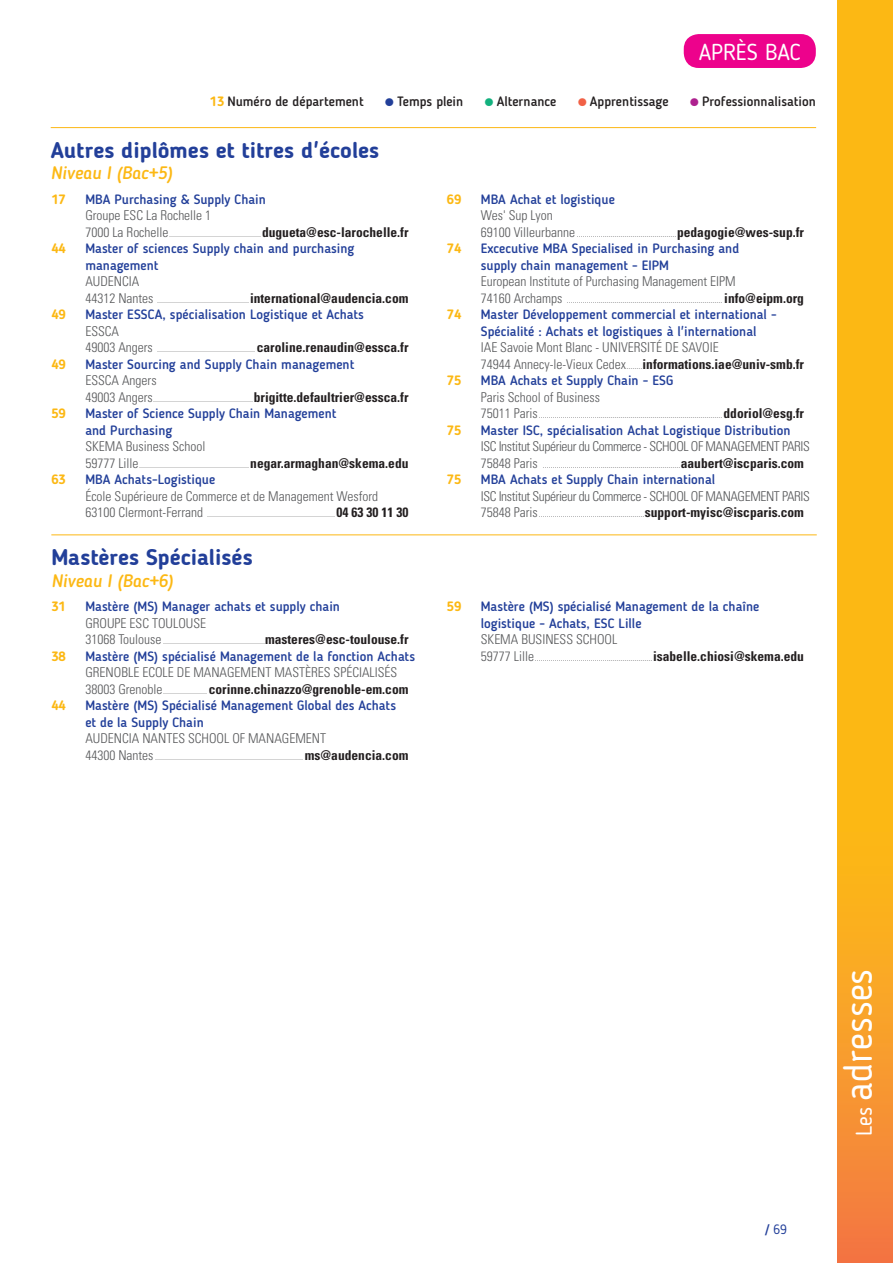
<style>
.page{position:relative;width:893px;height:1263px;background:#fff}
.page>*{position:absolute;margin:0;border:0;box-sizing:border-box;transform-origin:0 0}
.t1{font:39px "Blogger Sans";color:#fff}
.t2{font:22.95px "Blogger Sans";letter-spacing:-.01em;color:#fff}
.t3{font:700 22.5px "Blogger Sans";color:#223f99}
.t4{font:italic 500 18px "Blogger Sans";color:#fcb814}
.UNIVERS_LIGHT_COND{font:500 13.5px "Blogger Sans";color:#223f99}
.UNIVERS_LIGHT_COND-2{font:300 condensed 13.5px "Univers";color:#57585a}
.UNIVERS_LIGHT_COND-3{font:700 condensed 13.5px "Univers";color:#231f20}
.UNIVERS_LIGHT_COND-4{font:300 condensed 13.5px "Univers";letter-spacing:-.03em;color:#57585a}
.t5{font:500 13.5px "Blogger Sans";color:#231f20}
.UNIVERS_LIGHT_COND-5{font:700 13.5px "Blogger Sans";color:#fcb814}
.t6{font:13.5px "Blogger Sans";color:#223f99}
.UNIVERS_LIGHT_COND-6{font:300 condensed 9px "Univers";color:#57585a}
.s1{font-weight:700;color:#fcb814}
.s2{font-family:"Frutiger";font-weight:300;font-stretch:condensed;font-size:22.5px;color:#223f99}
.s3{font-family:"Frutiger";font-weight:300;font-stretch:condensed;font-size:22.5px;color:#13b17e}
.s4{font-family:"Frutiger";font-weight:300;font-stretch:condensed;font-size:22.5px;color:#f16146}
.s5{font-family:"Frutiger";font-weight:300;font-stretch:condensed;font-size:22.5px;color:#ad208e}
.s6{font-size:13.5px}
.s7{font-weight:700;font-size:13.5px;color:#231f20}
.s8{font-weight:300;color:#57585a}
.s9{font-weight:300;font-size:9px;color:#57585a}
.s10{font-family:"Univers";font-weight:700;font-stretch:condensed}
.s11{font-size:22.5px}
</style>
<div class="page">
<div style="left:684px;top:34px;width:132px;height:34px;background:#ed028c;border-radius:15px"></div>
<svg style="left:838px;top:0;width:55px;height:1263px;background:#faae1c"></svg>
<hr style="left:51px;top:127px;width:765px;height:1px;background:#fcb814">
<hr style="left:51px;top:534px;width:766px;height:1px;background:#fcb814">
<h2 class="t2" style="left:699px;top:38px;width:104px">APRÈS BAC</h2>
<h3 class="t5" style="left:210px;top:94px;width:608px"><span class="s1">13</span> Numéro de département <span class="s2">•</span> Temps plein <span class="s3">•</span>Alternance <span class="s4">•</span>Apprentissage <span class="s5">•</span>Professionnalisation</h3>
<p class="t3" style="left:51px;top:136px;width:330px">Autres diplômes et titres d'écoles</p>
<p class="t4" style="left:51px;top:162px;width:123px">Niveau I (Bac+5)</p>
<p class="UNIVERS_LIGHT_COND-5" style="left:51px;top:191px;width:16px">17</p>
<p class="UNIVERS_LIGHT_COND" style="left:85px;top:191px;width:182px">MBA Purchasing &amp; Supply Chain</p>
<p class="UNIVERS_LIGHT_COND-2" style="left:85px;top:208px;width:127px">Groupe ESC La Rochelle 1</p>
<p class="UNIVERS_LIGHT_COND-6" style="left:85px;top:228px;width:325px"><span class="s6">7000 La Rochelle</span>..............................................<span class="s7">dugueta@esc-larochelle.fr</span></p>
<p class="UNIVERS_LIGHT_COND-5" style="left:51px;top:241px;width:16px">44</p>
<p class="UNIVERS_LIGHT_COND" style="left:85px;top:241px;width:270px">Master of sciences Supply chain and purchasing</p>
<p class="UNIVERS_LIGHT_COND" style="left:85px;top:257px;width:75px">management</p>
<p class="UNIVERS_LIGHT_COND-2" style="left:85px;top:274px;width:56px">AUDENCIA</p>
<p class="UNIVERS_LIGHT_COND-6" style="left:85px;top:294px;width:325px"><span class="s6">44312 Nantes</span> ..............................................<span class="s7">international@audencia.com</span></p>
<p class="UNIVERS_LIGHT_COND-5" style="left:51px;top:307px;width:16px">49</p>
<p class="UNIVERS_LIGHT_COND" style="left:85px;top:307px;width:280px">Master ESSCA, spécialisation Logistique et Achats</p>
<p class="UNIVERS_LIGHT_COND-2" style="left:85px;top:323px;width:35px">ESSCA</p>
<p class="UNIVERS_LIGHT_COND-6" style="left:85px;top:344px;width:325px"><span class="s6">49003 Angers</span> ................................................. <span class="s7">caroline.renaudin@essca.fr</span></p>
<p class="UNIVERS_LIGHT_COND-5" style="left:51px;top:356px;width:16px">49</p>
<p class="UNIVERS_LIGHT_COND" style="left:85px;top:356px;width:271px">Master Sourcing and Supply Chain management</p>
<p class="UNIVERS_LIGHT_COND-2" style="left:85px;top:373px;width:73px">ESSCA Angers</p>
<p class="UNIVERS_LIGHT_COND-6" style="left:85px;top:393px;width:325px"><span class="s6">49003 Angers</span>..................................................<span class="s7">brigitte.defaultrier@essca.fr</span></p>
<p class="UNIVERS_LIGHT_COND-5" style="left:51px;top:406px;width:16px">59</p>
<p class="UNIVERS_LIGHT_COND" style="left:85px;top:406px;width:253px">Master of Science Supply Chain Management</p>
<p class="UNIVERS_LIGHT_COND" style="left:85px;top:422px;width:88px">and Purchasing</p>
<p class="UNIVERS_LIGHT_COND-2" style="left:85px;top:439px;width:121px">SKEMA Business School</p>
<p class="UNIVERS_LIGHT_COND-6" style="left:85px;top:459px;width:325px"><span class="s6">59777 Lille</span>.......................................................<span class="s7">negar.armaghan@skema.edu</span></p>
<p class="UNIVERS_LIGHT_COND-5" style="left:51px;top:472px;width:16px">63</p>
<p class="UNIVERS_LIGHT_COND" style="left:85px;top:472px;width:131px">MBA Achats-Logistique</p>
<p class="UNIVERS_LIGHT_COND-2" style="left:85px;top:488px;width:294px">École Supérieure de Commerce et de Management Wesford</p>
<p class="UNIVERS_LIGHT_COND-6" style="left:85px;top:509px;width:325px"><span class="s6">63100 Clermont-Ferrand</span> ................................................................ <span class="s7">04 63 30 11 30</span></p>
<p class="t3" style="left:51px;top:544px;width:203px">Mastères Spécialisés</p>
<p class="t4" style="left:51px;top:569px;width:123px">Niveau I (Bac+6)</p>
<p class="UNIVERS_LIGHT_COND-5" style="left:51px;top:598px;width:16px">31</p>
<p class="UNIVERS_LIGHT_COND" style="left:85px;top:598px;width:256px">Mastère (MS) Manager achats et supply chain</p>
<p class="UNIVERS_LIGHT_COND-2" style="left:85px;top:615px;width:122px">GROUPE ESC TOULOUSE</p>
<p class="UNIVERS_LIGHT_COND-6" style="left:85px;top:635px;width:325px"><span class="s6">31068 Toulouse</span> ...................................................<span class="s7">masteres@esc-toulouse.fr</span></p>
<p class="UNIVERS_LIGHT_COND-5" style="left:51px;top:648px;width:16px">38</p>
<p class="UNIVERS_LIGHT_COND" style="left:85px;top:648px;width:331px">Mastère (MS) spécialisé Management de la fonction Achats</p>
<p class="UNIVERS_LIGHT_COND-2" style="left:85px;top:664px;width:313px">GRENOBLE ECOLE DE MANAGEMENT MASTÈRES SPÉCIALISÉS</p>
<p class="UNIVERS_LIGHT_COND-3" style="left:85px;top:680px;width:325px"><span class="s8">38003 Grenoble</span><span class="s9">......................</span> corinne.chinazzo@grenoble-em.com</p>
<p class="UNIVERS_LIGHT_COND-5" style="left:51px;top:697px;width:16px">44</p>
<p class="UNIVERS_LIGHT_COND" style="left:85px;top:697px;width:312px">Mastère (MS) Spécialisé Management Global des Achats</p>
<p class="UNIVERS_LIGHT_COND" style="left:85px;top:714px;width:120px">et de la Supply Chain</p>
<p class="UNIVERS_LIGHT_COND-2" style="left:85px;top:730px;width:242px">AUDENCIA NANTES SCHOOL OF MANAGEMENT</p>
<p class="UNIVERS_LIGHT_COND-6" style="left:85px;top:751px;width:325px"><span class="s6">44300 Nantes</span> .......................................................................... <span class="s7">ms@audencia.com</span></p>
<p class="UNIVERS_LIGHT_COND-5" style="left:447px;top:191px;width:16px">69</p>
<p class="UNIVERS_LIGHT_COND" style="left:481px;top:191px;width:136px">MBA Achat et logistique</p>
<p class="UNIVERS_LIGHT_COND-2" style="left:481px;top:208px;width:73px">Wes' Sup Lyon</p>
<p class="UNIVERS_LIGHT_COND-6" style="left:481px;top:228px;width:325px"><span class="s6">69100 Villeurbanne</span> ..................................................<span class="s7">pedagogie@wes-sup.fr</span></p>
<p class="UNIVERS_LIGHT_COND-5" style="left:447px;top:241px;width:16px">74</p>
<p class="UNIVERS_LIGHT_COND" style="left:481px;top:241px;width:260px">Excecutive MBA Specialised in Purchasing and</p>
<p class="UNIVERS_LIGHT_COND" style="left:481px;top:257px;width:190px">supply chain management - EIPM</p>
<p class="UNIVERS_LIGHT_COND-2" style="left:481px;top:274px;width:256px">European Institute of Purchasing Management EIPM</p>
<p class="UNIVERS_LIGHT_COND-6" style="left:481px;top:294px;width:325px"><span class="s6">74160 Archamps</span> .............................................................................. <span class="s7">info@eipm.org</span></p>
<p class="UNIVERS_LIGHT_COND-5" style="left:447px;top:307px;width:16px">74</p>
<p class="UNIVERS_LIGHT_COND" style="left:481px;top:307px;width:297px">Master Développement commercial et international -</p>
<p class="UNIVERS_LIGHT_COND" style="left:481px;top:323px;width:277px">Spécialité : Achats et logistiques à l'international</p>
<p class="UNIVERS_LIGHT_COND-2" style="left:481px;top:340px;width:239px">IAE Savoie Mont Blanc - UNIVERSITÉ DE SAVOIE</p>
<p class="UNIVERS_LIGHT_COND-3" style="left:481px;top:356px;width:325px"><span class="s8">74944 Annecy-le-Vieux Cedex</span><span class="s9">........</span>informations.iae@univ-smb.fr</p>
<p class="UNIVERS_LIGHT_COND-5" style="left:447px;top:373px;width:16px">75</p>
<p class="UNIVERS_LIGHT_COND" style="left:481px;top:373px;width:194px">MBA Achats et Supply Chain - ESG</p>
<p class="UNIVERS_LIGHT_COND-2" style="left:481px;top:389px;width:121px">Paris School of Business</p>
<p class="UNIVERS_LIGHT_COND-6" style="left:481px;top:410px;width:325px"><span class="s6">75011 Paris</span>............................................................................................<span class="s7">ddoriol@esg.fr</span></p>
<p class="UNIVERS_LIGHT_COND-5" style="left:447px;top:422px;width:16px">75</p>
<p class="UNIVERS_LIGHT_COND" style="left:481px;top:422px;width:311px">Master ISC, spécialisation Achat Logistique Distribution</p>
<p class="UNIVERS_LIGHT_COND-4" style="left:481px;top:439px;width:331px">ISC Institut Supérieur du Commerce - SCHOOL OF MANAGEMENT PARIS</p>
<p class="UNIVERS_LIGHT_COND-6" style="left:481px;top:459px;width:325px"><span class="s6">75848 Paris</span> .....................................................................<span class="s7">aaubert@iscparis.com</span></p>
<p class="UNIVERS_LIGHT_COND-5" style="left:447px;top:472px;width:16px">75</p>
<p class="UNIVERS_LIGHT_COND" style="left:481px;top:472px;width:236px">MBA Achats et Supply Chain international</p>
<p class="UNIVERS_LIGHT_COND-4" style="left:481px;top:488px;width:331px">ISC Institut Supérieur du Commerce - SCHOOL OF MANAGEMENT PARIS</p>
<p class="UNIVERS_LIGHT_COND-6" style="left:481px;top:509px;width:325px"><span class="s6">75848 Paris</span>.....................................................<span class="s7">support-myisc@iscparis.com</span></p>
<p class="UNIVERS_LIGHT_COND-5" style="left:447px;top:598px;width:16px">59</p>
<p class="UNIVERS_LIGHT_COND" style="left:481px;top:598px;width:280px">Mastère (MS) spécialisé Management de la chaîne</p>
<p class="UNIVERS_LIGHT_COND" style="left:481px;top:615px;width:162px">logistique - Achats, ESC Lille</p>
<p class="UNIVERS_LIGHT_COND-2" style="left:481px;top:631px;width:138px">SKEMA BUSINESS SCHOOL</p>
<p class="UNIVERS_LIGHT_COND-6" style="left:481px;top:652px;width:325px"><span class="s6">59777 Lille</span>...........................................................<span class="s7">isabelle.chiosi@skema.edu</span></p>
<h3 class="t6" style="left:766px;top:1221px;width:23px"><span class="s10">/</span> 69</h3>
<p class="t1" style="left:835px;top:1136px;width:169px;rotate:-90deg"><span class="s11">Les</span> adresses</p>
</div>
